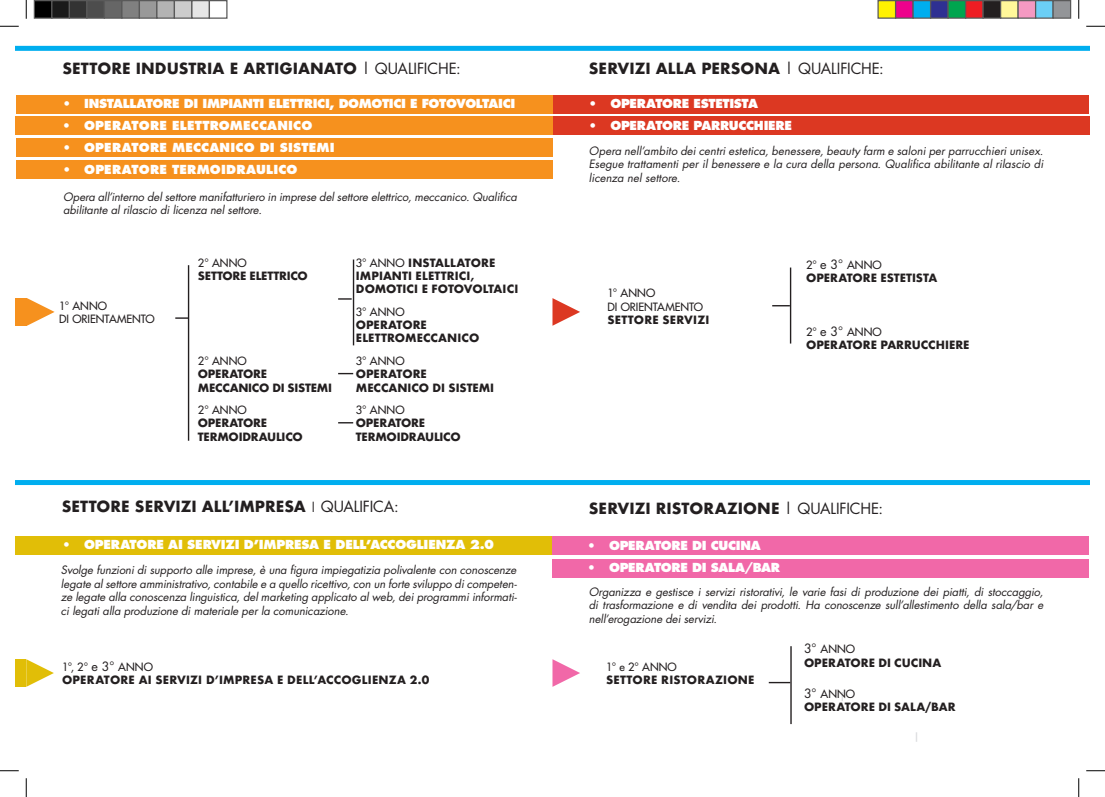
<style>
.page{position:relative;width:1105px;height:797px;background:#fff}
.page>*{position:absolute;margin:0;border:0;box-sizing:border-box;transform-origin:0 0}
.t1{font:700 15px "Futura";color:#231f20}
.t2{font:800 12.12px "Futura";letter-spacing:-.015em;color:#fff}
.t3{font:800 12.12px "Futura";letter-spacing:.015em;color:#fff}
.t4{font:italic 11.25px/13.5px "Futura";letter-spacing:-.005em;color:#231f20;text-align:justify}
.t5{font:700 11.12px/13.4px "Futura";color:#231f20}
.t6{font:11.12px/13.4px "Futura";letter-spacing:.005em;color:#231f20}
.t7{font:700 11.12px/13.4px "Futura";letter-spacing:-.02em;color:#231f20}
.t8{font:700 11.12px/13.4px "Futura";letter-spacing:-.025em;color:#231f20}
.t9{font:700 11.12px "Futura";letter-spacing:.02em;color:#231f20}
.s1{font-weight:400}
.s2{font-weight:400;font-size:12.5px}
</style>
<div class="page">
<div style="left:552px;top:117px;width:537px;height:18px;background:#dc3822"></div>
<div style="left:552px;top:95px;width:537px;height:18px;background:#dc3822"></div>
<div style="left:16px;top:46px;width:1073px;height:5px;background:#00aeef"></div>
<div style="left:16px;top:117px;width:537px;height:18px;background:#f6911e"></div>
<div style="left:16px;top:95px;width:537px;height:18px;background:#f6911e"></div>
<div style="left:16px;top:139px;width:537px;height:18px;background:#f6911e"></div>
<div style="left:16px;top:161px;width:537px;height:18px;background:#f6911e"></div>
<hr style="left:790px;top:267px;width:1px;height:76px;background:#231f20">
<svg style="left:772px;top:305px;width:18px;height:1px"></svg>
<svg style="left:552px;top:298px;width:28px;height:28px"></svg>
<hr style="left:188px;top:265px;width:1px;height:176px;background:#231f20">
<svg style="left:175px;top:317px;width:13px;height:2px"></svg>
<svg style="left:338px;top:373px;width:15px;height:1px"></svg>
<svg style="left:338px;top:422px;width:15px;height:1px"></svg>
<hr style="left:353px;top:259px;width:1px;height:86px;background:#231f20">
<svg style="left:338px;top:298px;width:14px;height:2px"></svg>
<svg style="left:552px;top:659px;width:28px;height:28px"></svg>
<svg style="left:841px;top:692px;width:2px;height:9px"></svg>
<hr style="left:790px;top:646px;width:2px;height:78px;background:#231f20">
<svg style="left:769px;top:682px;width:21px;height:1px"></svg>
<div style="left:552px;top:535px;width:537px;height:19px;background:#f168a8"></div>
<div style="left:553px;top:559px;width:536px;height:18px;background:#f168a8"></div>
<svg style="left:27px;top:298px;width:28px;height:28px"></svg>
<div style="left:16px;top:298px;width:11px;height:28px;background:#f6911e"></div>
<div style="left:16px;top:535px;width:536px;height:19px;background:#e1be07"></div>
<svg style="left:26px;top:659px;width:28px;height:28px"></svg>
<div style="left:16px;top:480px;width:1073px;height:5px;background:#00aeef"></div>
<div style="left:16px;top:659px;width:10px;height:28px;background:#e1be07"></div>
<svg style="left:0;top:25px;width:19px;height:2px"></svg>
<svg style="left:1086px;top:25px;width:19px;height:2px"></svg>
<svg style="left:0;top:770px;width:19px;height:1px"></svg>
<svg style="left:1086px;top:770px;width:19px;height:1px"></svg>
<svg style="left:25px;top:0;width:2px;height:19px"></svg>
<svg style="left:25px;top:778px;width:2px;height:19px"></svg>
<svg style="left:1078px;top:0;width:1px;height:19px"></svg>
<svg style="left:1078px;top:778px;width:1px;height:19px"></svg>
<div style="left:34px;top:1px;width:18px;height:17px;background:#000"></div>
<div style="left:34px;top:0;width:18px;height:19px;border:1px solid #595959"></div>
<div style="left:52px;top:1px;width:17px;height:17px;background:#1a1a1a"></div>
<div style="left:51px;top:0;width:19px;height:19px;border:1px solid #595959"></div>
<div style="left:69px;top:1px;width:18px;height:17px;background:#333"></div>
<div style="left:69px;top:0;width:19px;height:19px;border:1px solid #595959"></div>
<div style="left:87px;top:1px;width:17px;height:17px;background:#4d4d4d"></div>
<div style="left:86px;top:0;width:19px;height:19px;border:1px solid #595959"></div>
<div style="left:104px;top:1px;width:18px;height:17px;background:#666"></div>
<div style="left:104px;top:0;width:18px;height:19px;border:1px solid #595959"></div>
<div style="left:122px;top:1px;width:17px;height:17px;background:#808080"></div>
<div style="left:121px;top:0;width:19px;height:19px;border:1px solid #595959"></div>
<div style="left:139px;top:1px;width:18px;height:17px;background:#999"></div>
<div style="left:139px;top:0;width:19px;height:19px;border:1px solid #595959"></div>
<div style="left:157px;top:1px;width:17px;height:17px;background:#b3b3b3"></div>
<div style="left:156px;top:0;width:19px;height:19px;border:1px solid #595959"></div>
<div style="left:174px;top:1px;width:18px;height:17px;background:#ccc"></div>
<div style="left:174px;top:0;width:18px;height:19px;border:1px solid #595959"></div>
<div style="left:192px;top:1px;width:17px;height:17px;background:#e6e6e6"></div>
<div style="left:191px;top:0;width:19px;height:19px;border:1px solid #595959"></div>
<div style="left:209px;top:0;width:19px;height:19px;border:1px solid #595959"></div>
<div style="left:878px;top:1px;width:17px;height:17px;background:#fff101"></div>
<div style="left:877px;top:0;width:19px;height:19px;border:1px solid #595959"></div>
<div style="left:895px;top:1px;width:18px;height:17px;background:#ed028c"></div>
<div style="left:895px;top:0;width:19px;height:19px;border:1px solid #595959"></div>
<div style="left:913px;top:1px;width:17px;height:17px;background:#00aeef"></div>
<div style="left:912px;top:0;width:19px;height:19px;border:1px solid #595959"></div>
<div style="left:930px;top:1px;width:18px;height:17px;background:#2e3092"></div>
<div style="left:930px;top:0;width:19px;height:19px;border:1px solid #595959"></div>
<div style="left:948px;top:1px;width:17px;height:17px;background:#00a54f"></div>
<div style="left:947px;top:0;width:19px;height:19px;border:1px solid #595959"></div>
<div style="left:965px;top:1px;width:18px;height:17px;background:#ee1d23"></div>
<div style="left:965px;top:0;width:19px;height:19px;border:1px solid #595959"></div>
<div style="left:983px;top:1px;width:17px;height:17px;background:#231f20"></div>
<div style="left:982px;top:0;width:19px;height:19px;border:1px solid #595959"></div>
<div style="left:1000px;top:1px;width:18px;height:17px;background:#fff79a"></div>
<div style="left:1000px;top:0;width:19px;height:19px;border:1px solid #595959"></div>
<div style="left:1018px;top:1px;width:17px;height:17px;background:#f499c2"></div>
<div style="left:1017px;top:0;width:19px;height:19px;border:1px solid #595959"></div>
<div style="left:1035px;top:1px;width:18px;height:17px;background:#6bcff6"></div>
<div style="left:1035px;top:0;width:19px;height:19px;border:1px solid #595959"></div>
<div style="left:1053px;top:1px;width:17px;height:17px;background:#939598"></div>
<div style="left:1052px;top:0;width:19px;height:19px;border:1px solid #595959"></div>
<h1 class="t1" style="left:62px;top:58px;width:400px">SETTORE I NDUSTRIA E ARTIGIANATO <span class="s1">| QUALIFICHE:</span></h1>
<h1 class="t1" style="left:589px;top:58px;width:296px">SERVIZI ALLA PERSONA <span class="s1">| QUALIFICHE:</span></h1>
<p class="t2" style="left:62px;top:96px;width:454px">• INSTALLATORE DI IMPIANTI ELETTRICI, DOMOTICI E FOTOVOLTAICI</p>
<p class="t3" style="left:62px;top:118px;width:252px">• OPERATORE ELETTROMECCANICO</p>
<p class="t3" style="left:62px;top:140px;width:273px">• OPERATORE MECCANICO DI SISTEMI</p>
<p class="t3" style="left:62px;top:161px;width:237px">• OPERATORE TERMOIDRAULICO</p>
<p class="t2" style="left:588px;top:96px;width:172px">• OPERATORE ESTETISTA</p>
<p class="t2" style="left:588px;top:118px;width:206px">• OPERATORE PARRUCCHIERE</p>
<p class="t4" style="left:589px;top:144px;width:456px">Opera nell’ambito dei centri estetica, benessere, beauty farm e saloni per parrucchieri unisex.<br>Esegue trattamenti per il benessere e la cura della persona. Qualifica abilitante al rilascio di licenza nel settore.</p>
<p class="t4" style="left:63px;top:190px;width:455px">Opera all’interno del settore manifatturiero in imprese del settore elettrico, meccanico. Qualifica abilitante al rilascio di licenza nel settore.</p>
<p class="t6" style="left:59px;top:299px;width:97px">1° ANNO<br>DI ORIENTAMENTO</p>
<p class="t6" style="left:198px;top:256px;width:50px">2° ANNO</p>
<p class="t7" style="left:198px;top:269px;width:111px">SETTORE ELETTRICO</p>
<p class="t5" style="left:356px;top:256px;width:164px"><span class="s1">3° ANNO</span> INSTALLATORE<br>IMPIANTI ELETTRICI,<br>DOMOTICI E FOTOVOLTAICI</p>
<p class="t6" style="left:356px;top:305px;width:50px">3° ANNO</p>
<p class="t5" style="left:356px;top:318px;width:125px">OPERATORE<br>ELETTROMECCANICO</p>
<p class="t6" style="left:198px;top:354px;width:50px">2° ANNO</p>
<p class="t8" style="left:198px;top:367px;width:136px">OPERATORE<br>MECCANICO DI SISTEMI</p>
<p class="t6" style="left:356px;top:354px;width:50px">3° ANNO</p>
<p class="t5" style="left:356px;top:367px;width:140px">OPERATORE<br>MECCANICO DI SISTEMI</p>
<p class="t6" style="left:198px;top:403px;width:50px">2° ANNO</p>
<p class="t7" style="left:198px;top:416px;width:106px">OPERATORE<br>TERMOIDRAULICO</p>
<p class="t6" style="left:356px;top:403px;width:50px">3° ANNO</p>
<p class="t7" style="left:356px;top:416px;width:106px">OPERATORE<br>TERMOIDRAULICO</p>
<h1 class="t1" style="left:62px;top:495px;width:339px">SETTORE SERVIZI ALL’IMPRESA <span class="s2">|</span> <span class="s1">QUALIFICA:</span></h1>
<p class="t2" style="left:62px;top:537px;width:434px">• OPERATORE AI SERVIZI D’IMPRESA E DELL’ACCOGLIENZA 2.0</p>
<p class="t4" style="left:61px;top:563px;width:457px">Svolge funzioni di supporto alle imprese, è una figura impiegatizia polivalente con conoscenze legate al settore amministrativo, contabile e a quello ricettivo, con un forte sviluppo di competen&shy;ze legate alla conoscenza linguistica, del marketing applicato al web, dei programmi informati&shy;ci legati alla produzione di materiale per la comunicazione.</p>
<p class="t5" style="left:62px;top:659px;width:369px"><span class="s1">1°, 2°</span> <span class="s2">E 3°</span> <span class="s1">ANNO<br></span>OPERATORE AI SERVIZI D’IMPRESA E DELL’ACCOGLIENZA 2.0</p>
<p class="t6" style="left:607px;top:286px;width:97px">1° ANNO<br>DI ORIENTAMENTO</p>
<p class="t5" style="left:607px;top:313px;width:103px">SETTORE SERVIZI</p>
<p class="t5" style="left:806px;top:258px;width:133px"><span class="s1">2°</span> <span class="s2">E 3°</span> <span class="s1">ANNO<br></span>OPERATORE ESTETISTA</p>
<p class="t5" style="left:806px;top:325px;width:165px"><span class="s1">2°</span> <span class="s2">E 3°</span> <span class="s1">ANNO<br></span>OPERATORE PARRUCCHIERE</p>
<h1 class="t1" style="left:589px;top:497px;width:296px">SERVIZI RISTORAZIONE <span class="s1">| QUALIFICHE:</span></h1>
<p class="t2" style="left:587px;top:538px;width:176px">• OPERATORE DI CUCINA</p>
<p class="t2" style="left:587px;top:559px;width:186px">• OPERATORE DI SALA/BAR</p>
<p class="t4" style="left:589px;top:584px;width:456px">Organizza e gestisce i servizi ristorativi, le varie fasi di produzione dei piatti, di stoccaggio, di trasformazione e di vendita dei prodotti. Ha conoscenze sull’allestimento della sala/bar e nell’erogazione dei servizi.</p>
<p class="t6" style="left:606px;top:659px;width:72px">1° E 2° ANNO</p>
<p class="t9" style="left:606px;top:671px;width:150px">SETTORE RISTORAZIONE</p>
<p class="t5" style="left:804px;top:642px;width:139px"><span class="s2">3°</span> <span class="s1">ANNO<br></span>OPERATORE DI CUCINA</p>
<p class="t5" style="left:804px;top:687px;width:153px"><span class="s2">3°</span> <span class="s1">ANNO<br></span>OPERATORE DI SALA/BAR</p>
</div>
